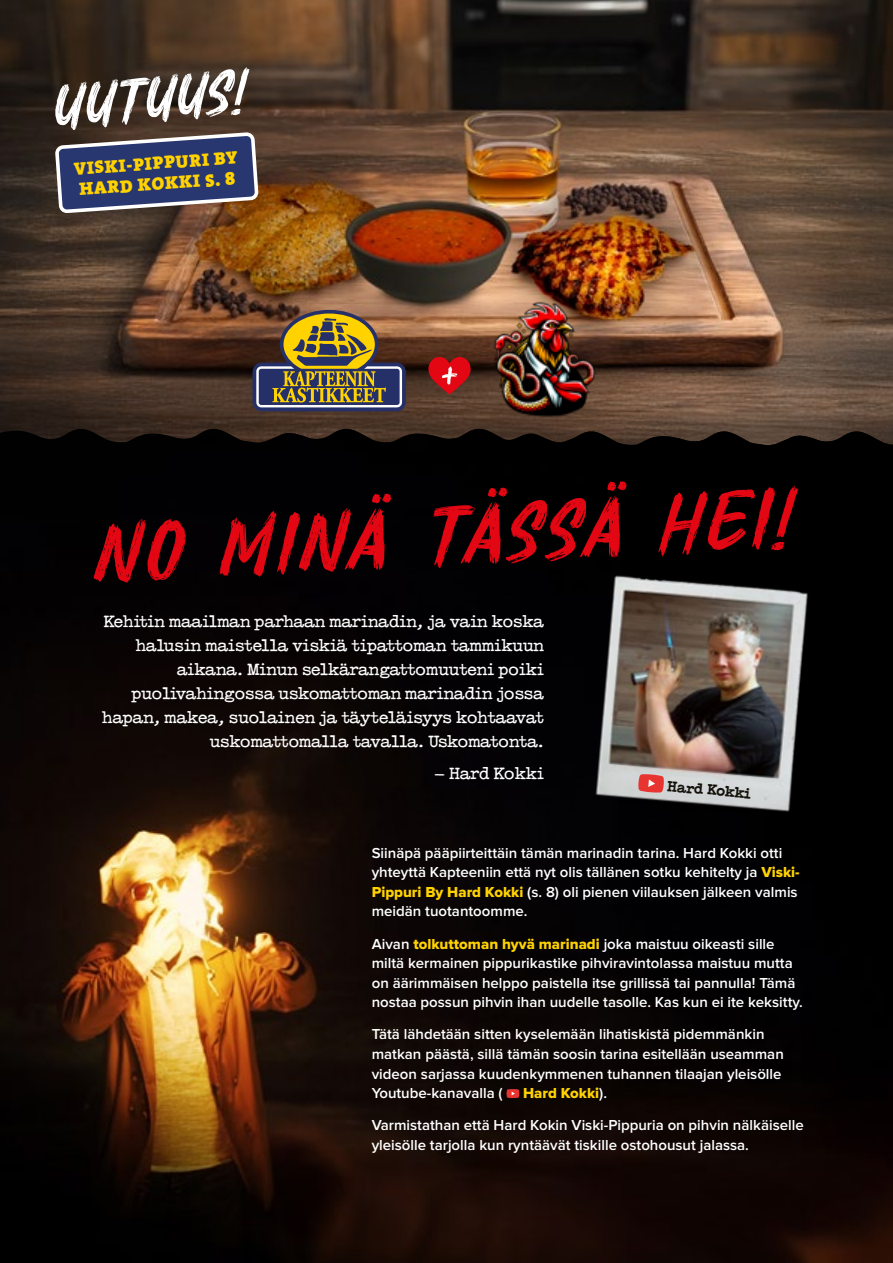
<style>
.page{position:relative;width:893px;height:1263px;background:#fff}
.page>*{position:absolute;margin:0;border:0;box-sizing:border-box;transform-origin:0 0}
.t1{font:900 18px/21px "The Serif";color:#ffd200}
.pikkunosto{font:16.5px/24px "Typewriter";color:#fff;text-align:right}
.leipis{font:600 15px/19.5px "Proxima Nova";color:#fff}
.leipis-2{font:15px "Proxima Nova Extrabld";color:#ffd200}
.pikkunosto-2{font:700 14.7px "Typewriter";color:#131109}
.s1{font-family:"Proxima Nova Extrabld";font-weight:400;color:#ffd200}
.s2{font-family:"Proxima Nova";font-weight:600;color:#fff}
</style>
<div class="page">
<img style="left:0;top:0;width:893px;height:427px">
<img style="left:0;top:427px;width:893px;height:836px">
<div style="left:887px;top:729px;width:6px;height:301px;background:#000"></div>
<svg style="left:507px;top:1089px;width:12px;height:9px"></svg>
<img style="left:592px;top:571px;width:220px;height:245px">
<svg style="left:638px;top:774px;width:26px;height:19px"></svg>
<svg style="left:93px;top:472px;width:706px;height:114px;background:#2d0306"></svg>
<svg style="left:55px;top:67px;width:203px;height:144px;background:#585769"></svg>
<svg style="left:252px;top:310px;width:154px;height:101px;background:#796845"></svg>
<img style="left:487px;top:300px;width:114px;height:119px">
<svg style="left:428px;top:357px;width:43px;height:37px;background:#b52225"></svg>
<p class="t1" style="left:73px;top:158px;width:165px;rotate:-4deg">VISKI-PIPPURI BY<br>HARD KOKKI S. 8</p>
<p class="pikkunosto" style="left:102px;top:609px;width:443px">Kehitin maailman parhaan marinadin, ja vain koska halusin maistella viskiä tipattoman tammikuun aikana. Minun selkärangattomuuteni poiki puolivahingossa uskomattoman marinadin jossa hapan, makea, suolainen ja täyteläisyys kohtaavat uskomattomalla tavalla. Uskomatonta.</p>
<p class="pikkunosto" style="left:435px;top:762px;width:111px">– Hard Kokki</p>
<p class="pikkunosto-2" style="left:668px;top:778px;width:85px;rotate:5deg">Hard Kokki</p>
<p class="leipis" style="left:372px;top:843px;width:430px">Siinäpä pääpiirteittäin tämän marinadin tarina. Hard Kokki otti yhteyttä Kapteeniin että nyt olis tällänen sotku kehitelty ja <span class="s1">Viski-Pippuri By Hard Kokki</span> (s. 8) oli pienen viilauksen jälkeen valmis meidän tuotantoomme.</p>
<p class="leipis" style="left:372px;top:934px;width:433px">Aivan <span class="s1">tolkuttoman hyvä marinadi</span> joka maistuu oikeasti sille miltä kermainen pippurikastike pihviravintolassa maistuu mutta on äärimmäisen helppo paistella itse grillissä tai pannulla! Tämä nostaa possun pihvin ihan uudelle tasolle. Kas kun ei ite keksitty.</p>
<p class="leipis" style="left:372px;top:1025px;width:414px">Tätä lähdetään sitten kyselemään lihatiskistä pidemmänkin matkan päästä, sillä tämän soosin tarina esitellään useamman videon sarjassa kuudenkymmenen tuhannen tilaajan yleisölle Youtube-kanavalla (</p>
<p class="leipis-2" style="left:523px;top:1084px;width:85px">Hard Kokki<span class="s2">).</span></p>
<p class="leipis" style="left:372px;top:1116px;width:433px">Varmistathan että Hard Kokin Viski-Pippuria on pihvin nälkäiselle yleisölle tarjolla kun ryntäävät tiskille ostohousut jalassa.</p>
</div>
